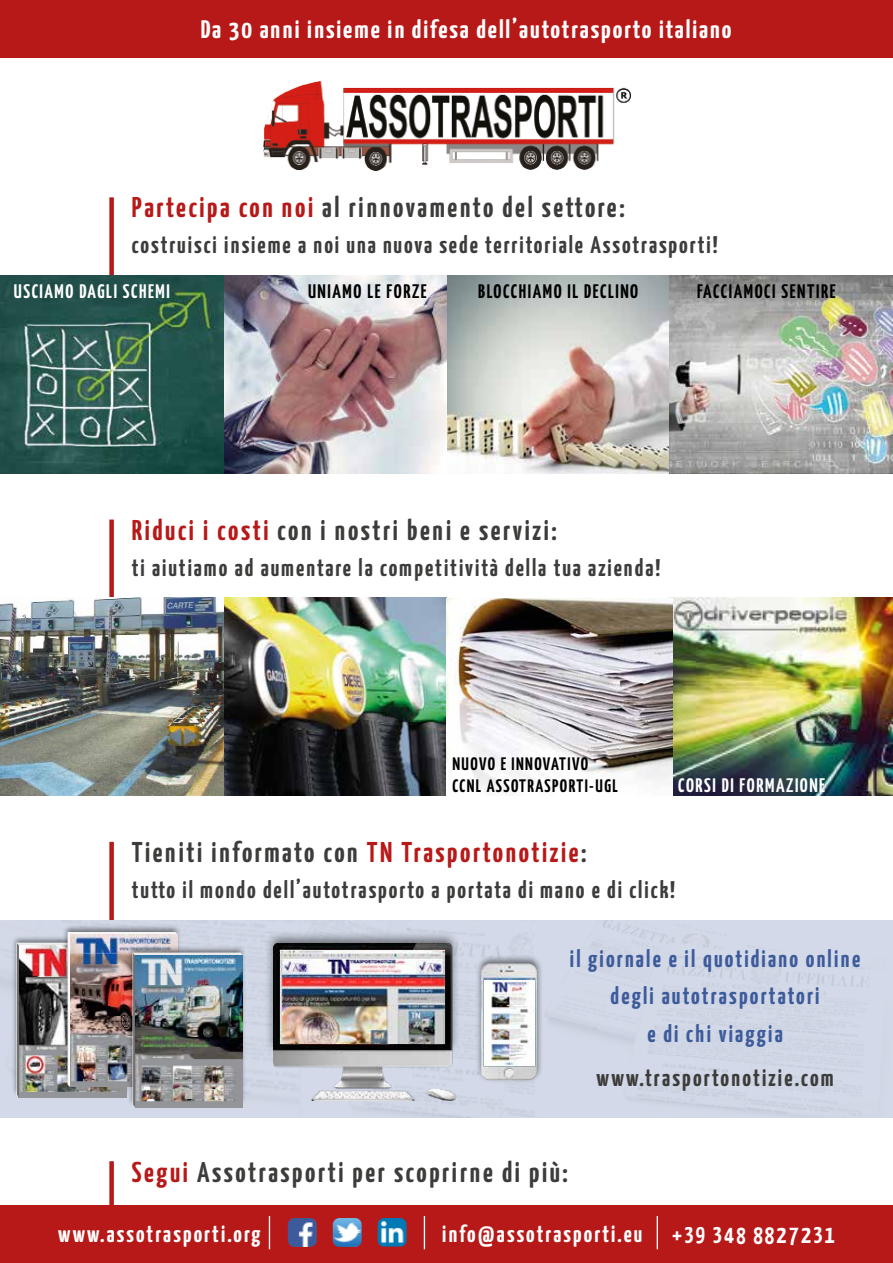
<style>
.page{position:relative;width:893px;height:1263px;background:#fff}
.page>*{position:absolute;margin:0;border:0;box-sizing:border-box;transform-origin:0 0}
.t1{font:700 28.5px "Yanone Kaffeesatz";letter-spacing:.09em;color:#3c3c3b}
.t2{font:700 25.2px "Yanone Kaffeesatz";letter-spacing:.07em;color:#fff;scale:1.06 1}
.t3{font:700 24px "Yanone Kaffeesatz";letter-spacing:.08em;color:#3c3c3b}
.t4{font:700 24px/37.5px "Yanone Kaffeesatz";letter-spacing:.09em;color:#3d5b9b;text-align:center}
.t5{font:700 23.55px "Yanone Kaffeesatz";letter-spacing:.09em;color:#fff}
.t6{font:700 19.5px "Yanone Kaffeesatz";letter-spacing:.08em;color:#000}
.t7{font:700 19.5px "Yanone Kaffeesatz";letter-spacing:.08em;color:#fff}
.t8{font:700 18px/21.6px "Yanone Kaffeesatz";letter-spacing:.08em;color:#000}
.s1{color:#b71918}
.s2{font-size:25.05px}
.s3{font-size:23.1px}
.s4{font-size:23.7px}
</style>
<div class="page">
<div style="left:109px;top:1161px;width:5px;height:102px;background:#b71918"></div>
<div style="left:0;top:1205px;width:893px;height:58px;background:#b71918"></div>
<img style="left:264px;top:81px;width:367px;height:89px">
<img style="left:333px;top:1218px;width:29px;height:29px">
<img style="left:288px;top:1218px;width:29px;height:29px">
<img style="left:378px;top:1218px;width:29px;height:28px">
<hr style="left:269px;top:1216px;width:1px;height:33px;background:#fff">
<hr style="left:424px;top:1216px;width:1px;height:33px;background:#fff">
<hr style="left:657px;top:1216px;width:1px;height:33px;background:#fff">
<div style="left:109px;top:197px;width:5px;height:188px;background:#b71918"></div>
<img style="left:0;top:276px;width:893px;height:197px">
<div style="left:0;top:0;width:893px;height:57px;background:#b71918"></div>
<div style="left:109px;top:842px;width:5px;height:189px;background:#b71918"></div>
<div style="left:301px;top:920px;width:234px;height:198px;background:#d2d8e6"></div>
<div style="left:0;top:920px;width:298px;height:198px;background:#d2d9e7"></div>
<div style="left:12px;top:935px;width:118px;height:163px;background:#000;opacity:.5"></div>
<img style="left:19px;top:945px;width:107px;height:152px">
<svg style="left:17px;top:943px;width:2px;height:154px"></svg>
<div style="left:63px;top:924px;width:118px;height:163px;background:#000;opacity:.5"></div>
<img style="left:70px;top:935px;width:107px;height:152px">
<div style="left:128px;top:945px;width:118px;height:163px;background:#000;opacity:.5"></div>
<img style="left:135px;top:955px;width:107px;height:152px">
<svg style="left:133px;top:953px;width:2px;height:154px"></svg>
<img style="left:273px;top:1055px;width:184px;height:45px">
<div style="left:264px;top:930px;width:196px;height:125px;background:#000;opacity:.5"></div>
<img style="left:273px;top:944px;width:178px;height:106px">
<div style="left:475px;top:955px;width:68px;height:129px;background:#000;opacity:.5"></div>
<img style="left:481px;top:964px;width:56px;height:116px">
<img style="left:485px;top:981px;width:49px;height:85px">
<img style="left:281px;top:950px;width:163px;height:93px">
<div style="left:109px;top:520px;width:5px;height:188px;background:#b71918"></div>
<img style="left:0;top:598px;width:670px;height:198px">
<img style="left:670px;top:598px;width:223px;height:197px">
<p class="t2" style="left:201px;top:11px;width:502px">Da 30 anni insieme in difesa dell’autotrasporto italiano</p>
<p class="t1" style="left:132px;top:187px;width:494px"><span class="s1">Partecipa con noi</span> al rinnovamento del settore:</p>
<p class="t3" style="left:132px;top:228px;width:587px">costruisci insieme a noi una nuova sede territoriale Assotrasporti!</p>
<p class="t7" style="left:14px;top:277px;width:157px">USCIAMO DAGLI SCHEMI</p>
<p class="t6" style="left:308px;top:277px;width:120px">UNIAMO LE FORZE</p>
<p class="t6" style="left:478px;top:277px;width:162px">BLOCCHIAMO IL DECLINO</p>
<p class="t6" style="left:697px;top:277px;width:140px">FACCIAMOCI SENTIRE</p>
<p class="t1" style="left:132px;top:510px;width:426px"><span class="s1">Riduci i costi</span> con i nostri beni e servizi:</p>
<p class="t3" style="left:132px;top:551px;width:530px">ti aiutiamo ad aumentare la competitività della tua azienda!</p>
<p class="t8" style="left:452px;top:752px;width:167px">NUOVO E INNOVATIVO<br>CCNL ASSOTRASPORTI-UGL</p>
<p class="t7" style="left:678px;top:771px;width:148px">CORSI DI FORMAZIONE</p>
<p class="t1" style="left:132px;top:832px;width:456px">Tieniti informato con <span class="s1">TN Trasportonotizie</span>:</p>
<p class="t3" style="left:132px;top:873px;width:545px">tutto il mondo dell’autotrasporto a portata di mano e di click!</p>
<p class="t4" style="left:570px;top:939px;width:292px">il giornale e il quotidiano online degli autotrasportatori<br>e di chi viaggia</p>
<p class="t3" style="left:597px;top:1061px;width:239px">www.trasportonotizie.com</p>
<p class="t1" style="left:132px;top:1152px;width:437px"><span class="s1">Segui</span> Assotrasporti per scoprirne di più:</p>
<p class="t5" style="left:58px;top:1217px;width:204px">www.assotrasporti.org</p>
<p class="t5" style="left:442px;top:1217px;width:394px">info@assotrasporti.eu <span class="s2">+</span><span class="s3">39 3</span><span class="s2">4</span><sub>8</sub> <span class="s4">88</span><span class="s2">272</span><span class="s3">3</span><span class="s2">1</span></p>
</div>
